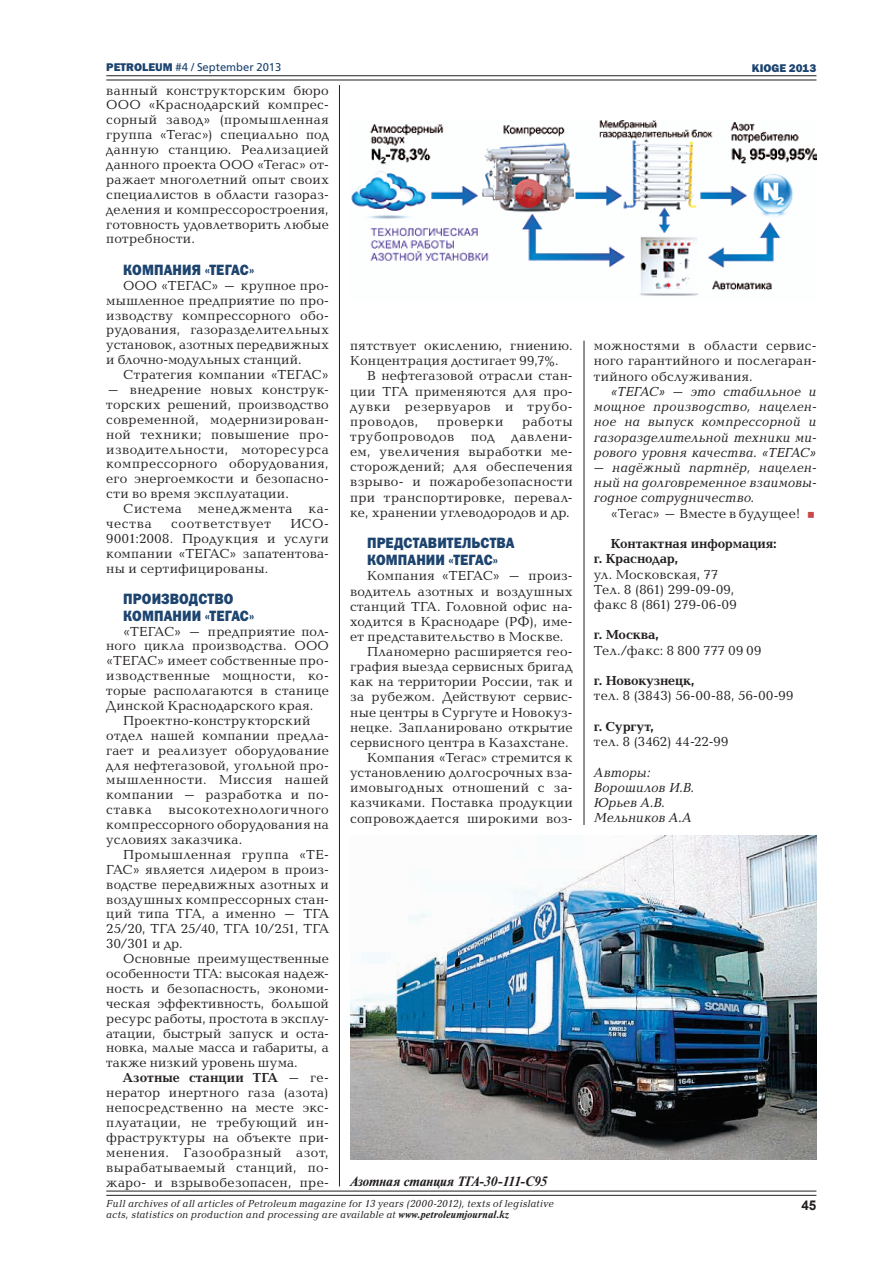
<style>
.page{position:relative;width:893px;height:1263px;background:#fff}
.page>*{position:absolute;margin:0;border:0;box-sizing:border-box;transform-origin:0 0}
.t1{font:800 15px/16.5px "DS Franklin Gothic";letter-spacing:.005em;color:#1d446f;scale:.9 1}
.t2{font:13.5px/14.9px "DS Baltica";letter-spacing:.02em;color:#231f20;text-align:justify}
.t3{font:italic 13.5px/15.3px "DS Baltica";letter-spacing:.01em;color:#231f20;text-align:justify}
.t4{font:700 13.5px/15.3px "DS Baltica";letter-spacing:-.015em;color:#231f20}
.t5{font:13.5px/14.9px "DS Baltica";letter-spacing:.045em;color:#231f20}
.t6{font:italic 700 13.5px "DS Times";letter-spacing:-.005em;color:#231f20}
.t7{font:13.5px "DS Baltica";letter-spacing:.04em;color:#231f20}
.t8{font:13.5px "DS Baltica";letter-spacing:.055em;color:#231f20}
.t9{font:700 13.5px "Arial";color:#231f20}
.t10{font:500 11.25px "DS Free Set";color:#1d446f}
.t11{font:800 11.25px "DS Franklin Gothic";color:#1d446f}
.t12{font:italic 10.5px "DS Baltica";letter-spacing:.01em;color:#231f20}
.s1{font-family:"DS Franklin Gothic";font-weight:800}
.s2{font-weight:700}
.s3{font-family:"DS Times";font-weight:700}
</style>
<div class="page">
<img style="left:350px;top:836px;width:466px;height:323px">
<img style="left:351px;top:120px;width:465px;height:176px">
<hr style="left:106px;top:80px;width:710px;height:1px;background:#231f20">
<hr style="left:106px;top:75px;width:710px;height:1px;background:#231f20">
<hr style="left:106px;top:1191px;width:710px;height:1px;background:#231f20">
<hr style="left:106px;top:1195px;width:710px;height:1px;background:#231f20">
<hr style="left:339px;top:85px;width:1px;height:1101px;background:#231f20">
<hr style="left:584px;top:341px;width:1px;height:484px;background:#231f20">
<p class="t10" style="left:106px;top:60px;width:177px"><span class="s1">PETROLEUM</span> #4 / September 2013</p>
<p class="t11" style="left:752px;top:62px;width:66px">KIOGE 2013</p>
<p class="t2" style="left:106px;top:83px;width:224px">ванный конструкторским бюро ООО «Краснодарский компрес&shy;сорный завод» (промышленная группа «Тегас») специально под данную станцию. Реализацией данного проекта ООО «Тегас» от&shy;ражает многолетний опыт своих специалистов в области газораз&shy;деления и компрессоростроения, готовность удовлетворить любые потребности.</p>
<p class="t1" style="left:123px;top:261px;width:147px">Компания «ТЕГАС»</p>
<p class="t2" style="left:106px;top:278px;width:224px;text-indent:17px">ООО «ТЕГАС» – крупное про&shy;мышленное предприятие по про&shy;изводству компрессорного обо&shy;рудования, газоразделительных установок, азотных передвижных и блочно-модульных станций.</p>
<p class="t2" style="left:123px;top:368px;width:207px">Стратегия компании «ТЕГАС»</p>
<p class="t2" style="left:106px;top:383px;width:224px">– внедрение новых конструк&shy;торских решений, производство современной, модернизирован&shy;ной техники; повышение про&shy;изводительности, моторесурса компрессорного оборудования, его энергоемкости и безопасно&shy;сти во время эксплуатации.</p>
<p class="t5" style="left:106px;top:502px;width:224px;text-indent:17px">Система менеджмента ка&shy;чества</p>
<p class="t2" style="left:106px;top:517px;width:224px;text-indent:184px">ИСО-9001:2008. Продукция и услуги компании «ТЕГАС» запатентова&shy;ны и сертифицированы.</p>
<p class="t1" style="left:123px;top:590px;width:147px">Производство компании «ТЕГАС»</p>
<p class="t2" style="left:106px;top:624px;width:224px;text-indent:17px">«ТЕГАС» – предприятие пол&shy;ного цикла производства. ООО «ТЕГАС» имеет собственные про&shy;изводственные мощности, ко&shy;торые располагаются в станице Динской Краснодарского края.</p>
<p class="t2" style="left:106px;top:713px;width:224px;text-align:left;text-indent:17px">Проектно-конструкторский отдел нашей компании предла&shy;гает и реализует оборудование для нефтегазовой, угольной про&shy;мышленности. Миссия нашей компании – разработка и по&shy;ставка</p>
<p class="t8" style="left:171px;top:516px;width:101px">соответствует</p>
<p class="t2" style="left:106px;top:803px;width:224px;text-indent:62px">высокотехнологичного компрессорного оборудования на условиях заказчика.</p>
<p class="t2" style="left:106px;top:847px;width:224px;text-indent:17px">Промышленная группа «ТЕ-ГАС» является лидером в произ&shy;водстве передвижных азотных и воздушных компрессорных стан&shy;ций типа ТГА, а именно – ТГА 25/20, ТГА 25/40, ТГА 10/251, ТГА 30/301 и др.</p>
<p class="t2" style="left:106px;top:952px;width:224px;text-indent:17px">Основные преимущественные особенности ТГА: высокая надеж&shy;ность и безопасность, экономи&shy;ческая эффективность, большой ресурс работы, простота в эксплу&shy;атации, быстрый запуск и оста&shy;новка, малые масса и габариты, а также низкий уровень шума.</p>
<p class="t2" style="left:106px;top:1071px;width:224px;text-indent:17px"><span class="s2">Азотные станции ТГА</span> – ге&shy;нератор инертного газа (азота) непосредственно на месте экс&shy;плуатации, не требующий ин&shy;фраструктуры на объекте при&shy;менения. Газообразный азот, вырабатываемый станций, по&shy;жаро- и взрывобезопасен, пре-</p>
<p class="t2" style="left:350px;top:339px;width:224px">пятствует окислению, гниению.<br>Концентрация достигает 99,7%.</p>
<p class="t2" style="left:350px;top:369px;width:224px;text-indent:17px">В нефтегазовой отрасли стан&shy;ции ТГА применяются для про&shy;дувки резервуаров и трубо&shy;проводов,</p>
<p class="t2" style="left:350px;top:414px;width:224px;text-indent:172px">работы трубопроводов под давлени&shy;ем, увеличения выработки ме&shy;сторождений; для обеспечения взрыво- и пожаробезопасности при транспортировке, перевал&shy;ке, хранении углеводородов и др.</p>
<p class="t1" style="left:367px;top:535px;width:166px">Представительства компании «ТЕГАС»</p>
<p class="t2" style="left:367px;top:569px;width:207px">Компания «ТЕГАС» – произ-</p>
<p class="t2" style="left:350px;top:584px;width:224px">водитель азотных и воздушных</p>
<p class="t2" style="left:350px;top:599px;width:224px">станций ТГА. Головной офис на-</p>
<p class="t2" style="left:350px;top:614px;width:224px">ходится в Краснодаре (РФ), име-</p>
<p class="t2" style="left:350px;top:630px;width:215px">ет представительство в Москве.</p>
<p class="t2" style="left:367px;top:645px;width:207px">Планомерно расширяется гео-</p>
<p class="t2" style="left:350px;top:660px;width:224px">графия выезда сервисных бригад</p>
<p class="t2" style="left:350px;top:675px;width:224px">как на территории России, так и</p>
<p class="t2" style="left:350px;top:690px;width:224px">за рубежом. Действуют сервис-</p>
<p class="t2" style="left:350px;top:705px;width:224px">ные центры в Сургуте и Новокуз-</p>
<p class="t2" style="left:350px;top:720px;width:224px">нецке. Запланировано открытие</p>
<p class="t2" style="left:350px;top:735px;width:220px">сервисного центра в Казахстане.</p>
<p class="t2" style="left:367px;top:751px;width:207px">Компания «Тегас» стремится к</p>
<p class="t2" style="left:350px;top:766px;width:224px">установлению долгосрочных вза-</p>
<p class="t7" style="left:350px;top:781px;width:224px">имовыгодных отношений с за-</p>
<p class="t2" style="left:350px;top:796px;width:224px">казчиками. Поставка продукции</p>
<p class="t2" style="left:350px;top:811px;width:224px">сопровождается широкими воз-</p>
<p class="t5" style="left:437px;top:414px;width:68px">проверки</p>
<p class="t6" style="left:350px;top:1175px;width:198px">Азотная станция ТГА-30-111-С95</p>
<p class="t2" style="left:594px;top:339px;width:224px;line-height:15.3px">можностями в области сервис&shy;ного гарантийного и послегаран&shy;тийного обслуживания.</p>
<p class="t3" style="left:594px;top:384px;width:224px;text-indent:17px">«ТЕГАС» – это стабильное и мощное производство, нацелен&shy;ное на выпуск компрессорной и газоразделительной техники ми&shy;рового уровня качества. «ТЕГАС»</p>
<p class="t3" style="left:594px;top:460px;width:224px">– надёжный партнёр, нацелен&shy;ный на долговременное взаимовы&shy;годное сотрудничество.</p>
<p class="t2" style="left:611px;top:506px;width:191px">«Тегас» – Вместе в будущее!</p>
<p class="t4" style="left:594px;top:536px;width:184px;text-indent:17px">Контактная информация: г. Краснодар,</p>
<p class="t2" style="left:594px;top:567px;width:144px;line-height:15.3px;text-align:left">ул. Московская, 77<br>Тел. 8 (861) 299-09-09, факс 8 (861) 279-06-09</p>
<p class="t4" style="left:594px;top:628px;width:67px">г. Москва,</p>
<p class="t2" style="left:594px;top:643px;width:169px">Тел./факс: 8 800 777 09 09</p>
<p class="t4" style="left:594px;top:673px;width:102px">г. Новокузнецк,</p>
<p class="t2" style="left:594px;top:689px;width:201px">тел. 8 (3843) 56-00-88, 56-00-99</p>
<p class="t4" style="left:594px;top:719px;width:62px">г. Сургут,</p>
<p class="t2" style="left:594px;top:735px;width:136px">тел. 8 (3462) 44-22-99</p>
<p class="t3" style="left:594px;top:765px;width:102px;text-align:left">Авторы:<br>Ворошилов И.В.<br>Юрьев А.В.<br>Мельников А.А</p>
<p class="t12" style="left:106px;top:1197px;width:449px">Full archives of all articles of Petroleum magazine for 13 years (2000-2012), texts of legislative</p>
<p class="t9" style="left:801px;top:1196px;width:17px">45</p>
<p class="t12" style="left:106px;top:1209px;width:404px">acts, statistics on production and processing are available at <span class="s3">www.petroleumjournal.kz</span></p>
</div>
